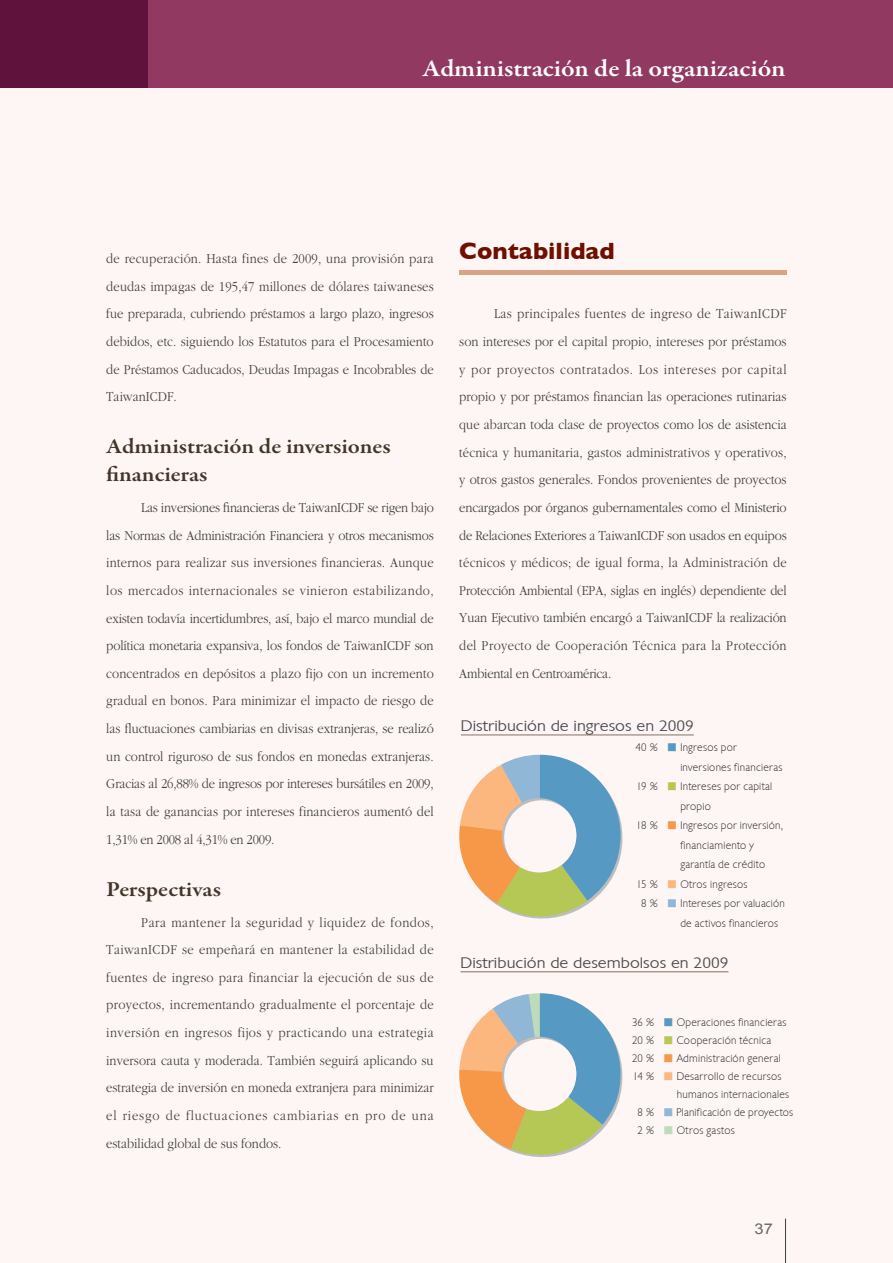
<style>
.page{position:relative;width:893px;height:1263px;background:#fef6f4}
.page>*{position:absolute;margin:0;border:0;box-sizing:border-box;transform-origin:0 0}
.t1{font:600 24.3px "Garamond Premr Pro";color:#fff;scale:1.11 1}
.t2{font:700 24px "Gill Sans";color:#6f0f00}
.t3{font:600 21.6px/27.6px "Garamond Premr Pro";color:#42362a;scale:1.11 1}
.t4{font:300 14.85px "Chantilly";color:#4b4c4d;scale:1.11 1}
.t5{font:14.85px "Arial";color:#67686b;scale:1.11 1}
.t6{font:300 14.1px/27.6px "Aplgaram";color:#3e3e3f;text-align:justify;scale:1.11 1}
.t7{font:200 10.5px "Chantilly";letter-spacing:.025em;color:#231f20}
.s1{font-family:"DF Li Hei Std W3 B5 pc H";font-weight:400;color:#5699c3}
.s2{font-family:"DF Li Hei Std W3 B5 pc H";font-weight:400;color:#b5c855}
.s3{font-family:"DF Li Hei Std W3 B5 pc H";font-weight:400;color:#f79848}
.s4{font-family:"DF Li Hei Std W3 B5 pc H";font-weight:400;color:#fab67d}
.s5{font-family:"DF Li Hei Std W3 B5 pc H";font-weight:400;color:#91b7d6}
.s6{font-family:"DF Li Hei Std W3 B5 pc H";font-weight:400;color:#fbb77d}
.s7{font-family:"DF Li Hei Std W3 B5 pc H";font-weight:400;color:#bedcba}
</style>
<div class="page">
<div style="left:0;top:0;width:893px;height:88px;background:#923962"></div>
<div style="left:0;top:0;width:148px;height:88px;background:#5f133c"></div>
<hr style="left:785px;top:1218px;width:1px;height:45px;background:#454647">
<hr style="left:461px;top:734px;width:233px;height:1px;background:#8a7966">
<svg style="left:459px;top:755px;width:163px;height:164px"></svg>
<hr style="left:460px;top:971px;width:268px;height:1px;background:#8a7966">
<svg style="left:459px;top:993px;width:163px;height:164px"></svg>
<div style="left:459px;top:270px;width:328px;height:5px;background:#daa284"></div>
<h1 class="t1" style="left:423px;top:59px;width:329px">Administración de la organización</h1>
<p class="t6" style="left:106px;top:246px;width:296px">de recuperación. Hasta fines de 2009, una provisión para deudas impagas de 195,47 millones de dólares taiwaneses fue preparada, cubriendo préstamos a largo plazo, ingresos debidos, etc. siguiendo los Estatutos para el Procesamiento de Préstamos Caducados, Deudas Impagas e Incobrables de TaiwanICDF.</p>
<h3 class="t3" style="left:106px;top:435px;width:258px">Administración de inversiones financieras</h3>
<p class="t6" style="left:106px;top:495px;width:296px;text-indent:35px">Las inversiones financieras de TaiwanICDF se rigen bajo las Normas de Administración Financiera y otros mecanismos internos para realizar sus inversiones financieras. Aunque los mercados internacionales se vinieron estabilizando, existen todavía incertidumbres, así, bajo el marco mundial de política monetaria expansiva, los fondos de TaiwanICDF son concentrados en depósitos a plazo fijo con un incremento gradual en bonos. Para minimizar el impacto de riesgo de las fluctuaciones cambiarias en divisas extranjeras, se realizó un control riguroso de sus fondos en monedas extranjeras.<br>Gracias al 26,88% de ingresos por intereses bursátiles en 2009, la tasa de ganancias por intereses financieros aumentó del 1,31% en 2008 al 4,31% en 2009.</p>
<h3 class="t3" style="left:106px;top:877px;width:105px">Perspectivas</h3>
<p class="t6" style="left:106px;top:909px;width:296px;text-indent:35px">Para mantener la seguridad y liquidez de fondos, TaiwanICDF se empeñará en mantener la estabilidad de fuentes de ingreso para financiar la ejecución de sus de proyectos, incrementando gradualmente el porcentaje de inversión en ingresos fijos y practicando una estrategia inversora cauta y moderada. También seguirá aplicando su estrategia de inversión en moneda extranjera para minimizar el riesgo de fluctuaciones cambiarias en pro de una estabilidad global de sus fondos.</p>
<h2 class="t2" style="left:459px;top:237px;width:157px">Contabilidad</h2>
<p class="t6" style="left:459px;top:301px;width:296px;text-indent:35px">Las principales fuentes de ingreso de TaiwanICDF son intereses por el capital propio, intereses por préstamos y por proyectos contratados. Los intereses por capital propio y por préstamos financian las operaciones rutinarias que abarcan toda clase de proyectos como los de asistencia técnica y humanitaria, gastos administrativos y operativos, y otros gastos generales. Fondos provenientes de proyectos encargados por órganos gubernamentales como el Ministerio de Relaciones Exteriores a TaiwanICDF son usados en equipos técnicos y médicos; de igual forma, la Administración de Protección Ambiental (EPA, siglas en inglés) dependiente del Yuan Ejecutivo también encargó a TaiwanICDF la realización del Proyecto de Cooperación Técnica para la Protección Ambiental en Centroamérica.</p>
<p class="t4" style="left:461px;top:716px;width:211px">Distribución de ingresos en 2009</p>
<p class="t7" style="left:635px;top:741px;width:103px">40 % <span class="s1">■</span> Ingresos por</p>
<p class="t7" style="left:680px;top:761px;width:104px">inversiones financieras</p>
<p class="t7" style="left:636px;top:780px;width:137px">19 % <span class="s2">■</span> Intereses por capital</p>
<p class="t7" style="left:680px;top:800px;width:32px">propio</p>
<p class="t7" style="left:636px;top:819px;width:148px">18 % <span class="s3">■</span> Ingresos por inversión,</p>
<p class="t7" style="left:680px;top:839px;width:75px">financiamiento y</p>
<p class="t7" style="left:680px;top:858px;width:86px">garantía de crédito</p>
<p class="t7" style="left:636px;top:878px;width:112px">15 % <span class="s4">■</span> Otros ingresos</p>
<p class="t7" style="left:641px;top:897px;width:145px">8 % <span class="s5">■</span> Intereses por valuación</p>
<p class="t7" style="left:680px;top:917px;width:100px">de activos financieros</p>
<p class="t4" style="left:460px;top:953px;width:243px">Distribución de desembolsos en 2009</p>
<p class="t7" style="left:632px;top:1016px;width:156px">36 % <span class="s1">■</span> Operaciones financieras</p>
<p class="t7" style="left:632px;top:1034px;width:141px">20 % <span class="s2">■</span> Cooperación técnica</p>
<p class="t7" style="left:632px;top:1052px;width:150px">20 % <span class="s3">■</span> Administración general</p>
<p class="t7" style="left:633px;top:1070px;width:150px">14 % <span class="s6">■</span> Desarrollo de recursos</p>
<p class="t7" style="left:677px;top:1088px;width:114px">humanos internacionales</p>
<p class="t7" style="left:638px;top:1106px;width:157px">8 % <span class="s5">■</span> Planificación de proyectos</p>
<p class="t7" style="left:638px;top:1124px;width:99px">2 % <span class="s7">■</span> Otros gastos</p>
<p class="t5" style="left:754px;top:1220px;width:18px">37</p>
</div>
